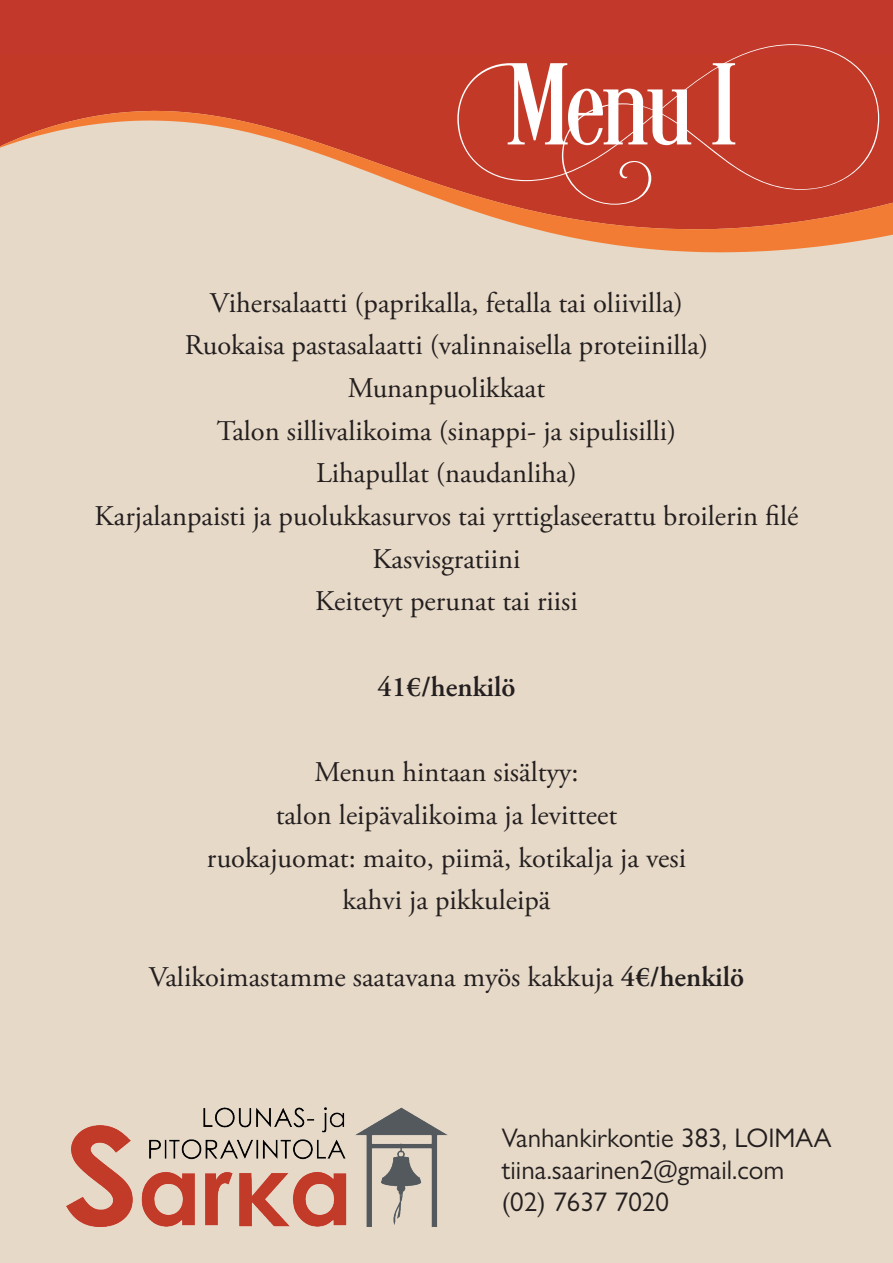
<style>
.page{position:relative;width:893px;height:1263px;background:#e7d9c7}
.page>*{position:absolute;margin:0;border:0;box-sizing:border-box;transform-origin:0 0}
.t1{font:120px "Desire Pro";color:#fff}
.t2{font:28.5px/42.8px "Adobe Garamond Pro";color:#231f20;text-align:center}
.t3{font:600 28.5px "Adobe Garamond Pro";color:#231f20}
.t4{font:27px/32.4px "Gill Sans Nova";color:#231f20}
.s1{font-weight:600}
</style>
<div class="page">
<div style="left:0;top:53px;width:893px;height:58px;background:#c23928"></div>
<svg style="left:0;top:111px;width:893px;height:141px"></svg>
<img style="left:67px;top:1107px;width:381px;height:119px">
<div style="left:0;top:0;width:893px;height:53px;background:#c2392b"></div>
<h1 class="t1" style="left:507px;top:33px;width:423px">Menu I</h1>
<p class="t2" style="left:95px;top:282px;width:705px">Vihersalaatti (paprikalla, fetalla tai oliivilla)<br>Ruokaisa pastasalaatti (valinnaisella proteiinilla)<br>Munanpuolikkaat<br>Talon sillivalikoima (sinappi- ja sipulisilli)<br>Lihapullat (naudanliha)<br>Karjalanpaisti ja puolukkasurvos tai yrttiglaseerattu broilerin filé Kasvisgratiini<br>Keitetyt perunat tai riisi</p>
<p class="t3" style="left:377px;top:670px;width:140px">41€/henkilö</p>
<p class="t2" style="left:207px;top:752px;width:480px">Menun hintaan sisältyy:<br>talon leipävalikoima ja levitteet ruokajuomat: maito, piimä, kotikalja ja vesi kahvi ja pikkuleipä</p>
<p class="t2" style="left:149px;top:957px;width:597px">Valikoimastamme saatavana myös kakkuja <span class="s1">4€/henkilö</span></p>
<p class="t4" style="left:502px;top:1121px;width:331px">Vanhankirkontie 383, LOIMAA tiina.saarinen2@gmail.com (02) 7637 7020</p>
</div>
